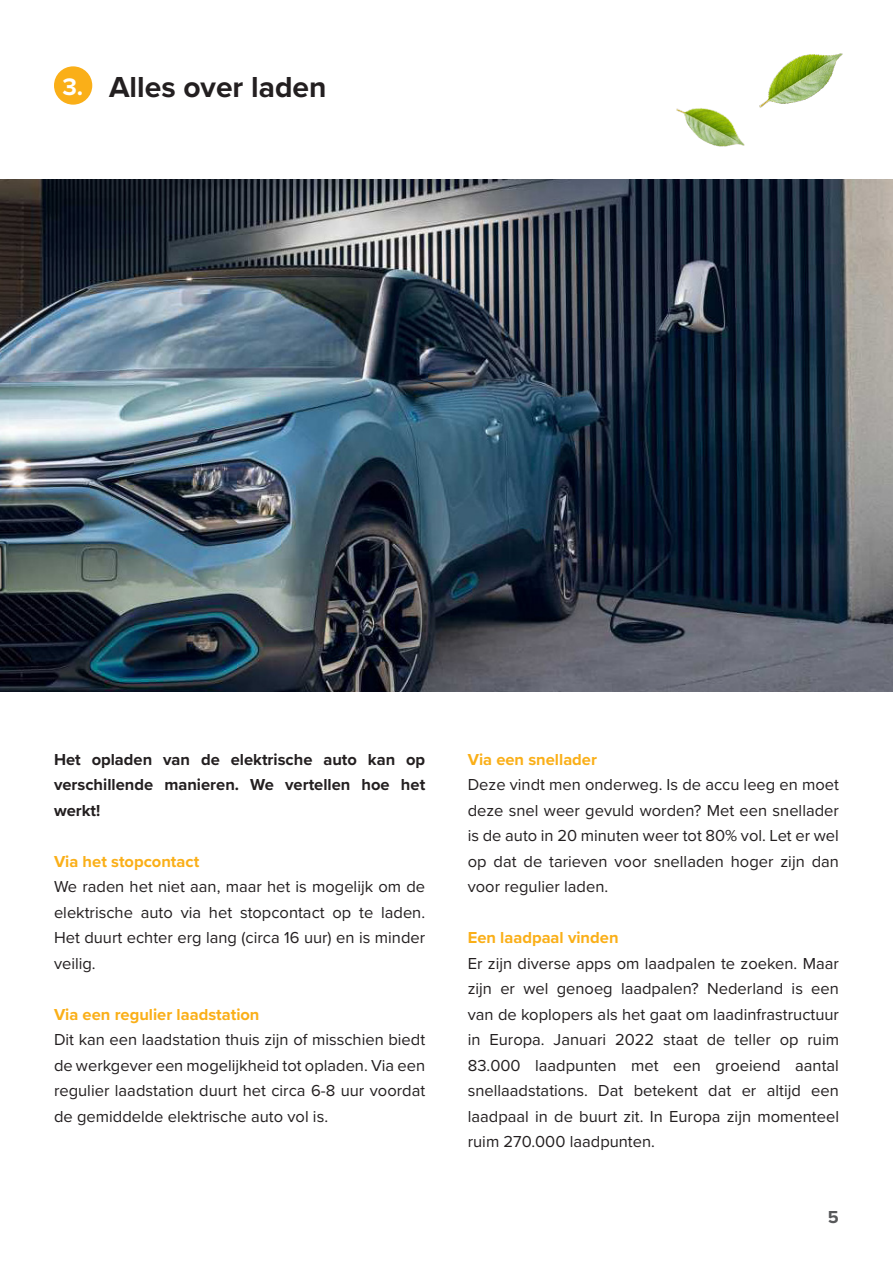
<style>
.page{position:relative;width:893px;height:1263px;background:#fff}
.page>*{position:absolute;margin:0;border:0;box-sizing:border-box;transform-origin:0 0}
.Koppen{font:700 30px "Proxima Nova";color:#231f20}
.t1{font:700 24.75px "Proxima Nova";color:#fff}
.t2{font:700 18px "Proxima Nova";color:#57585a}
.t3{font:16.5px/25.5px "Proxima Nova";color:#231f20;text-align:justify}
.t4{font:700 16.5px/25.5px "Proxima Nova";color:#231f20;text-align:justify}
.t5{font:700 16.5px "Proxima Nova";color:#faaf18}
</style>
<div class="page">
<div style="left:54px;top:66px;width:38px;height:39px;background:#faaf18;border-radius:50%"></div>
<img style="left:676px;top:53px;width:167px;height:94px">
<img style="left:0;top:180px;width:893px;height:511px">
<p class="t1" style="left:62px;top:69px;width:22px">3.</p>
<p class="Koppen" style="left:109px;top:65px;width:219px">Alles over laden</p>
<p class="t4" style="left:54px;top:746px;width:373px">Het opladen van de elektrische auto kan op verschillende manieren. We vertellen hoe het werkt!</p>
<p class="t5" style="left:54px;top:849px;width:147px">Via het stopcontact</p>
<p class="t3" style="left:54px;top:873px;width:373px">We raden het niet aan, maar het is mogelijk om de elektrische auto via het stopcontact op te laden.<br>Het duurt echter erg lang (circa 16 uur) en is minder veilig.</p>
<p class="t5" style="left:54px;top:1002px;width:207px">Via een regulier laadstation</p>
<p class="t3" style="left:54px;top:1026px;width:373px">Dit kan een laadstation thuis zijn of misschien biedt de werkgever een mogelijkheid tot opladen. Via een regulier laadstation duurt het circa 6-8 uur voordat de gemiddelde elektrische auto vol is.</p>
<p class="t5" style="left:468px;top:747px;width:131px">Via een snellader</p>
<p class="t3" style="left:468px;top:771px;width:373px">Deze vindt men onderweg. Is de accu leeg en moet deze snel weer gevuld worden? Met een snellader is de auto in 20 minuten weer tot 80% vol. Let er wel op dat de tarieven voor snelladen hoger zijn dan voor regulier laden.</p>
<p class="t5" style="left:468px;top:925px;width:152px">Een laadpaal vinden</p>
<p class="t3" style="left:468px;top:950px;width:373px">Er zijn diverse apps om laadpalen te zoeken. Maar zijn er wel genoeg laadpalen? Nederland is een van de koplopers als het gaat om laadinfrastructuur in Europa. Januari 2022 staat de teller op ruim 83.000 laadpunten met een groeiend aantal snellaadstations. Dat betekent dat er altijd een laadpaal in de buurt zit. In Europa zijn momenteel ruim 270.000 laadpunten.</p>
<p class="t2" style="left:828px;top:1204px;width:12px">5</p>
</div>
